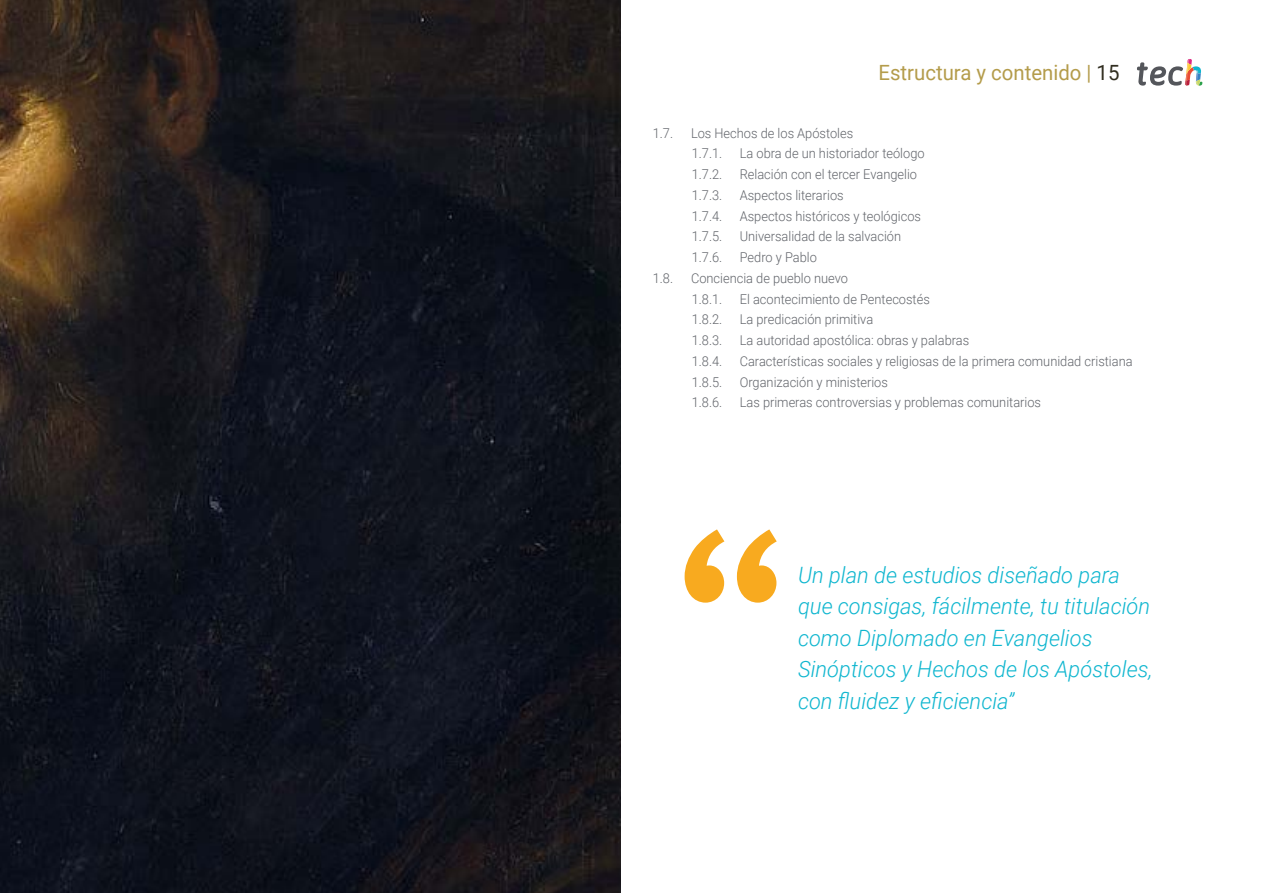
<style>
.page{position:relative;width:1263px;height:893px;background:#fff}
.page>*{position:absolute;margin:0;border:0;box-sizing:border-box;transform-origin:0 0}
.t1{font:italic 300 22.5px/31.5px "Roboto";color:#0fb6cf}
.t2{font:21px "Roboto";color:#b49c4b}
.t3{font:300 13.5px/20.7px "Roboto";color:#61646a;scale:.95 1}
.s1{color:#312e20}
</style>
<div class="page">
<img style="left:0;top:0;width:621px;height:893px">
<svg style="left:685px;top:529px;width:92px;height:74px"></svg>
<svg style="left:1137px;top:59px;width:65px;height:27px"></svg>
<h2 class="t2" style="left:878px;top:57px;width:242px">Estructura y contenido | <span class="s1">15</span></h2>
<p class="t3" style="left:653px;top:122px;width:23px">1.7.</p>
<p class="t3" style="left:691px;top:122px;width:172px">Los Hechos de los Apóstoles<br>1.7.1.</p>
<p class="t3" style="left:740px;top:143px;width:196px">La obra de un historiador teólogo</p>
<p class="t3" style="left:692px;top:164px;width:34px">1.7.2.</p>
<p class="t3" style="left:740px;top:164px;width:188px">Relación con el tercer Evangelio</p>
<p class="t3" style="left:692px;top:184px;width:34px">1.7.3.</p>
<p class="t3" style="left:740px;top:184px;width:111px">Aspectos literarios</p>
<p class="t3" style="left:692px;top:205px;width:34px">1.7.4.</p>
<p class="t3" style="left:740px;top:205px;width:192px">Aspectos históricos y teológicos</p>
<p class="t3" style="left:692px;top:226px;width:34px">1.7.5.</p>
<p class="t3" style="left:740px;top:226px;width:171px">Universalidad de la salvación</p>
<p class="t3" style="left:692px;top:247px;width:34px">1.7.6.</p>
<p class="t3" style="left:740px;top:247px;width:83px">Pedro y Pablo</p>
<p class="t3" style="left:653px;top:267px;width:23px">1.8.</p>
<p class="t3" style="left:691px;top:267px;width:167px">Conciencia de pueblo nuevo<br>1.8.1.</p>
<p class="t3" style="left:740px;top:288px;width:202px">El acontecimiento de Pentecostés</p>
<p class="t3" style="left:692px;top:309px;width:34px">1.8.2.</p>
<p class="t3" style="left:740px;top:309px;width:142px">La predicación primitiva</p>
<p class="t3" style="left:692px;top:330px;width:34px">1.8.3.</p>
<p class="t3" style="left:740px;top:330px;width:243px">La autoridad apostólica: obras y palabras</p>
<p class="t3" style="left:692px;top:350px;width:34px">1.8.4.</p>
<p class="t3" style="left:740px;top:350px;width:415px">Características sociales y religiosas de la primera comunidad cristiana</p>
<p class="t3" style="left:692px;top:371px;width:34px">1.8.5.</p>
<p class="t3" style="left:740px;top:371px;width:157px">Organización y ministerios</p>
<p class="t3" style="left:692px;top:392px;width:34px">1.8.6.</p>
<p class="t3" style="left:740px;top:392px;width:319px">Las primeras controversias y problemas comunitarios</p>
<h1 class="t1" style="left:798px;top:558px;width:356px">Un plan de estudios diseñado para que consigas, fácilmente, tu titulación como Diplomado en Evangelios Sinópticos y Hechos de los Apóstoles, con fluidez y eficiencia”</h1>
</div>
